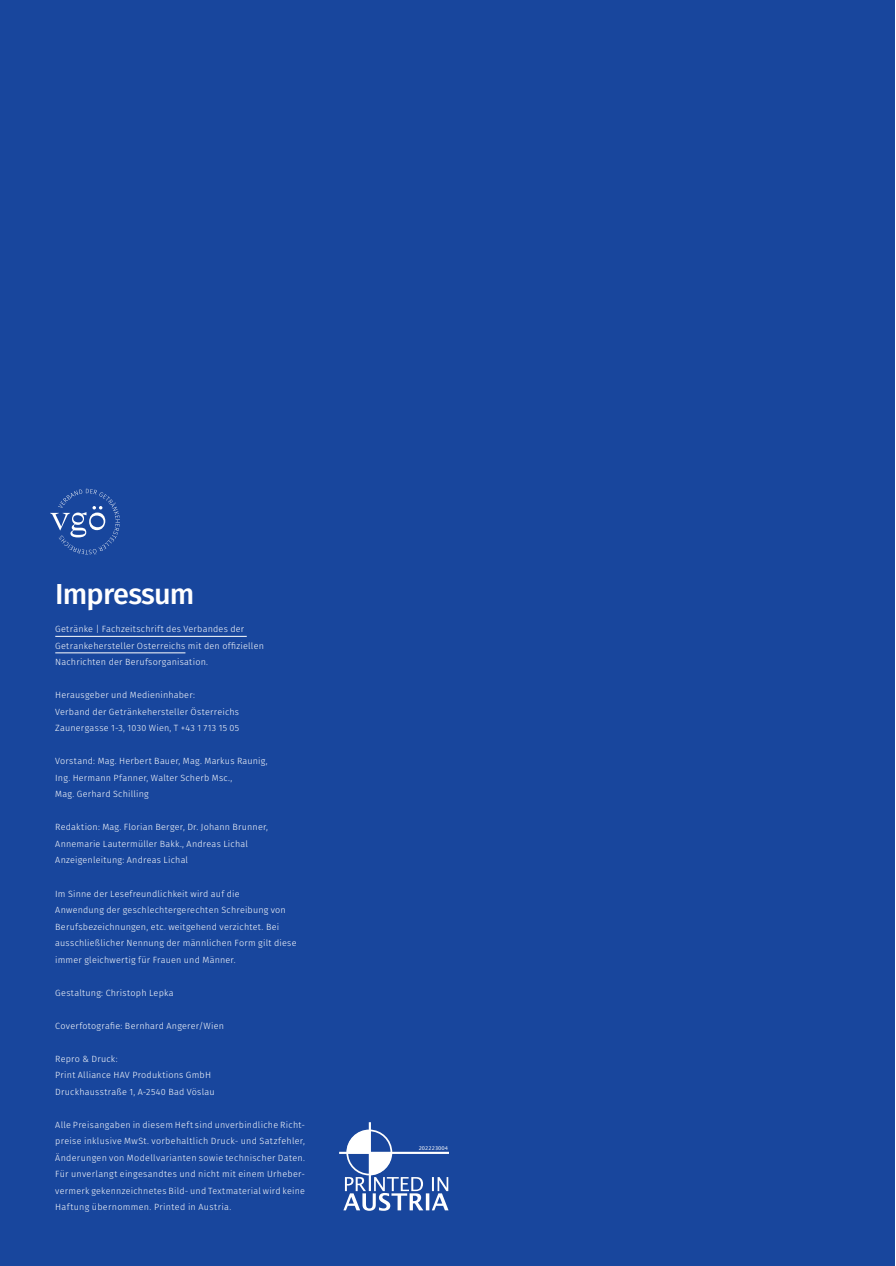
<style>
.page{position:relative;width:896px;height:1266px;background:#fff}
.page>*{position:absolute;margin:0;border:0;box-sizing:border-box;transform-origin:0 0}
.t1{font:500 28.95px "Fira Sans";letter-spacing:-.03em;color:#fff}
.Impressum{font:300 9px/16.5px "Fira Sans";letter-spacing:.025em;color:#fff}
.t2{font:5.1px "Lucida Sans";color:#fff}
</style>
<div class="page">
<div style="left:0;top:0;width:894px;height:1265px;background:#18469d"></div>
<hr style="left:55px;top:636px;width:192px;height:1px;background:#fff">
<hr style="left:55px;top:652px;width:130px;height:1px;background:#fff">
<svg style="left:50px;top:489px;width:70px;height:65px"></svg>
<hr style="left:368px;top:1151px;width:81px;height:2px;background:#fff">
<hr style="left:339px;top:1151px;width:30px;height:2px;background:#fff">
<hr style="left:369px;top:1122px;width:2px;height:30px;background:#fff">
<svg style="left:343px;top:1129px;width:105px;height:81px"></svg>
<hr style="left:369px;top:1152px;width:2px;height:38px;background:#fff">
<p class="t1" style="left:55px;top:573px;width:141px">Impressum</p>
<p class="Impressum" style="left:55px;top:621px;width:210px">Getränke | Fachzeitschrift des Verbandes der<br>Getrankehersteller Osterreichs mit den offiziellen<br>Nachrichten der Berufsorganisation.</p>
<p class="Impressum" style="left:55px;top:687px;width:141px">Herausgeber und Medieninhaber:</p>
<p class="Impressum" style="left:55px;top:703px;width:185px">Verband der Getränkehersteller Österreichs</p>
<p class="Impressum" style="left:55px;top:720px;width:185px">Zaunergasse 1-3, 1030 Wien, T +43 1 713 15 05</p>
<p class="Impressum" style="left:55px;top:753px;width:214px">Vorstand: Mag. Herbert Bauer, Mag. Markus Raunig,</p>
<p class="Impressum" style="left:55px;top:769px;width:178px">Ing. Hermann Pfanner, Walter Scherb Msc.,</p>
<p class="Impressum" style="left:55px;top:786px;width:95px">Mag. Gerhard Schilling</p>
<p class="Impressum" style="left:55px;top:819px;width:214px">Redaktion: Mag. Florian Berger, Dr. Johann Brunner,<br>Annemarie Lautermüller Bakk., Andreas Lichal<br>Anzeigenleitung: Andreas Lichal</p>
<p class="Impressum" style="left:55px;top:885px;width:243px">Im Sinne der Lesefreundlichkeit wird auf die<br>Anwendung der geschlechtergerechten Schreibung von Berufsbezeichnungen, etc. weitgehend verzichtet. Bei ausschließlicher Nennung der männlichen Form gilt diese immer gleichwertig für Frauen und Männer.</p>
<p class="Impressum" style="left:55px;top:984px;width:120px">Gestaltung: Christoph Lepka</p>
<p class="Impressum" style="left:55px;top:1017px;width:170px">Coverfotografie: Bernhard Angerer/Wien</p>
<p class="Impressum" style="left:55px;top:1050px;width:64px">Repro &amp; Druck:</p>
<p class="Impressum" style="left:55px;top:1066px;width:157px">Print Alliance HAV Produktions GmbH</p>
<p class="Impressum" style="left:55px;top:1083px;width:161px">Druckhausstraße 1, A-2540 Bad Vöslau</p>
<p class="Impressum" style="left:55px;top:1116px;width:251px;text-align:justify">Alle Preisangaben in diesem Heft sind unverbindliche Richt&shy;preise inklusive MwSt. vorbehaltlich Druck- und Satzfehler, Änderungen von Modellvarianten sowie technischer Daten.<br>Für unverlangt eingesandtes und nicht mit einem Urheber&shy;vermerk gekennzeichnetes Bild- und Textmaterial wird keine Haftung übernommen. Printed in Austria.</p>
<p class="t2" style="left:418px;top:1144px;width:31px">202223004</p>
</div>
